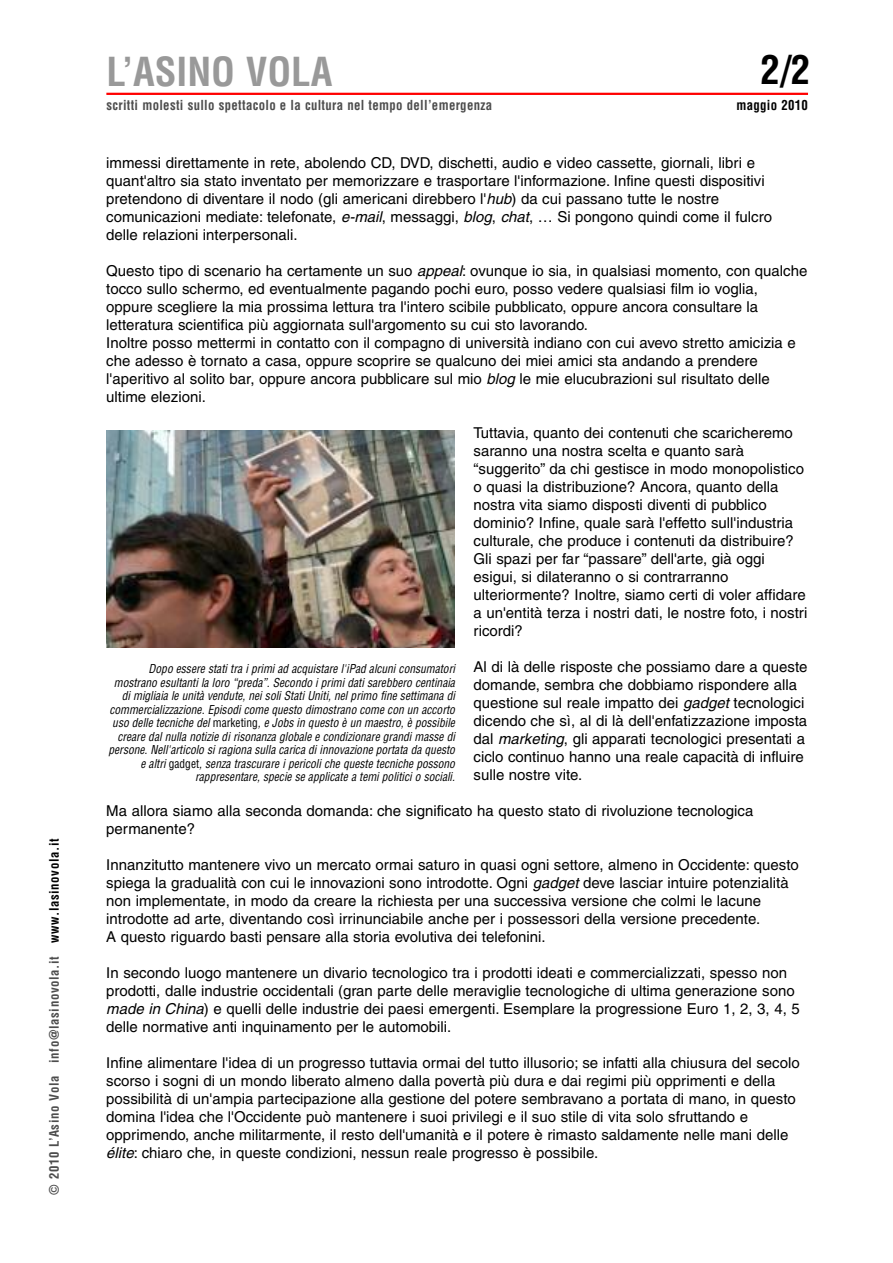
<style>
.page{position:relative;width:893px;height:1263px;background:#fff}
.page>*{position:absolute;margin:0;border:0;box-sizing:border-box;transform-origin:0 0}
.t1{font:700 condensed 39px "Helvetica";color:#999}
.t2{font:700 condensed 39px "Helvetica";color:#000}
.t3{font:15px/18px "Helvetica";color:#000}
.t4{font:700 condensed 13.5px "Helvetica";letter-spacing:.025em;color:#4d4d4d;scale:.95 1}
.t5{font:700 condensed 13.5px "Helvetica";letter-spacing:.025em;color:#000;scale:.95 1}
.t6{font:700 condensed 12.75px "Helvetica";letter-spacing:.05em;color:#4d4d4d}
.t7{font:italic condensed 12px/13.5px "Helvetica";color:#000;text-align:right;scale:.95 1}
.s1{color:#000}
.s2{font-style:italic}
.s3{font-style:normal}
</style>
<div class="page">
<hr style="left:106px;top:93px;width:702px;height:2px;background:#f00">
<img style="left:106px;top:431px;width:348px;height:217px">
<p class="t6" style="left:47px;top:1195px;width:358px;rotate:-90deg">© 2010 L’Asino Vola info@lasinovola.it <span class="s1">www.lasinovola.it</span></p>
<h1 class="t1" style="left:106px;top:49px;width:228px">L’ASINO VOLA</h1>
<h1 class="t2" style="left:760px;top:48px;width:51px">2/2</h1>
<p class="t4" style="left:106px;top:98px;width:408px">scritti molesti sullo spettacolo e la cultura nel tempo dell’emergenza</p>
<p class="t5" style="left:736px;top:98px;width:77px">maggio 2010</p>
<p class="t3" style="left:106px;top:155px;width:667px">immessi direttamente in rete, abolendo CD, DVD, dischetti, audio e video cassette, giornali, libri e quant'altro sia stato inventato per memorizzare e trasportare l'informazione. Infine questi dispositivi pretendono di diventare il nodo (gli americani direbbero l'<span class="s2">hub</span>) da cui passano tutte le nostre comunicazioni mediate: telefonate, <span class="s2">e-mail</span>, messaggi, <span class="s2">blog</span>, <span class="s2">chat</span>, … Si pongono quindi come il fulcro delle relazioni interpersonali.</p>
<p class="t3" style="left:106px;top:263px;width:703px">Questo tipo di scenario ha certamente un suo <span class="s2">appeal</span>: ovunque io sia, in qualsiasi momento, con qualche tocco sullo schermo, ed eventualmente pagando pochi euro, posso vedere qualsiasi film io voglia, oppure scegliere la mia prossima lettura tra l'intero scibile pubblicato, oppure ancora consultare la letteratura scientifica più aggiornata sull'argomento su cui sto lavorando.<br>Inoltre posso mettermi in contatto con il compagno di università indiano con cui avevo stretto amicizia e che adesso è tornato a casa, oppure scoprire se qualcuno dei miei amici sta andando a prendere l'aperitivo al solito bar, oppure ancora pubblicare sul mio <span class="s2">blog</span>le mie elucubrazioni sul risultato delle ultime elezioni.</p>
<p class="t3" style="left:473px;top:425px;width:335px">Tuttavia, quanto dei contenuti che scaricheremo saranno una nostra scelta e quanto sarà “suggerito” da chi gestisce in modo monopolistico o quasi la distribuzione? Ancora, quanto della nostra vita siamo disposti diventi di pubblico dominio? Infine, quale sarà l'effetto sull'industria culturale, che produce i contenuti da distribuire?<br>Gli spazi per far “passare” dell'arte, già oggi esigui, si dilateranno o si contrarranno ulteriormente? Inoltre, siamo certi di voler affidare a un'entità terza i nostri dati, le nostre foto, i nostri ricordi?</p>
<p class="t3" style="left:473px;top:659px;width:336px">Al di là delle risposte che possiamo dare a queste domande, sembra che dobbiamo rispondere alla questione sul reale impatto dei <span class="s2">gadget</span>tecnologici dicendo che sì, al di là dell'enfatizzazione imposta dal <span class="s2">marketing</span>, gli apparati tecnologici presentati a ciclo continuo hanno una reale capacità di influire sulle nostre vite.</p>
<p class="t3" style="left:106px;top:803px;width:649px">Ma allora siamo alla seconda domanda: che significato ha questo stato di rivoluzione tecnologica permanente?</p>
<p class="t3" style="left:106px;top:857px;width:694px">Innanzitutto mantenere vivo un mercato ormai saturo in quasi ogni settore, almeno in Occidente: questo spiega la gradualità con cui le innovazioni sono introdotte. Ogni <span class="s2">gadget</span>deve lasciar intuire potenzialità non implementate, in modo da creare la richiesta per una successiva versione che colmi le lacune introdotte ad arte, diventando così irrinunciabile anche per i possessori della versione precedente.<br>A questo riguardo basti pensare alla storia evolutiva dei telefonini.</p>
<p class="t3" style="left:106px;top:965px;width:695px">In secondo luogo mantenere un divario tecnologico tra i prodotti ideati e commercializzati, spesso non prodotti, dalle industrie occidentali (gran parte delle meraviglie tecnologiche di ultima generazione sono <span class="s2">madeinChina</span>) e quelli delle industrie dei paesi emergenti. Esemplare la progressione Euro 1, 2, 3, 4, 5 delle normative anti inquinamento per le automobili.</p>
<p class="t3" style="left:106px;top:1055px;width:695px">Infine alimentare l'idea di un progresso tuttavia ormai del tutto illusorio; se infatti alla chiusura del secolo scorso i sogni di un mondo liberato almeno dalla povertà più dura e dai regimi più opprimenti e della possibilità di un'ampia partecipazione alla gestione del potere sembravano a portata di mano, in questo domina l'idea che l'Occidente può mantenere i suoi privilegi e il suo stile di vita solo sfruttando e opprimendo, anche militarmente, il resto dell'umanità e il potere è rimasto saldamente nelle mani delle <span class="s2">élite</span>: chiaro che, in queste condizioni, nessun reale progresso è possibile.</p>
<p class="t7" style="left:108px;top:662px;width:366px">Dopo essere stati tra i primi ad acquistare l'iPad alcuni consumatori mostrano esultanti la loro “preda”. Secondo i primi dati sarebbero centinaia di migliaia le unità vendute, nei soli Stati Uniti, nel primo fine settimana di commercializzazione. Episodi come questo dimostrano come con un accorto uso delle tecniche del <span class="s3">marketing</span>, e Jobs in questo è un maestro, è possibile creare dal nulla notizie di risonanza globale e condizionare grandi masse di persone. Nell'articolo si ragiona sulla carica di innovazione portata da questo e altri <span class="s3">gadget</span>, senza trascurare i pericoli che queste tecniche possono rappresentare, specie se applicate a temi politici o sociali.</p>
</div>
